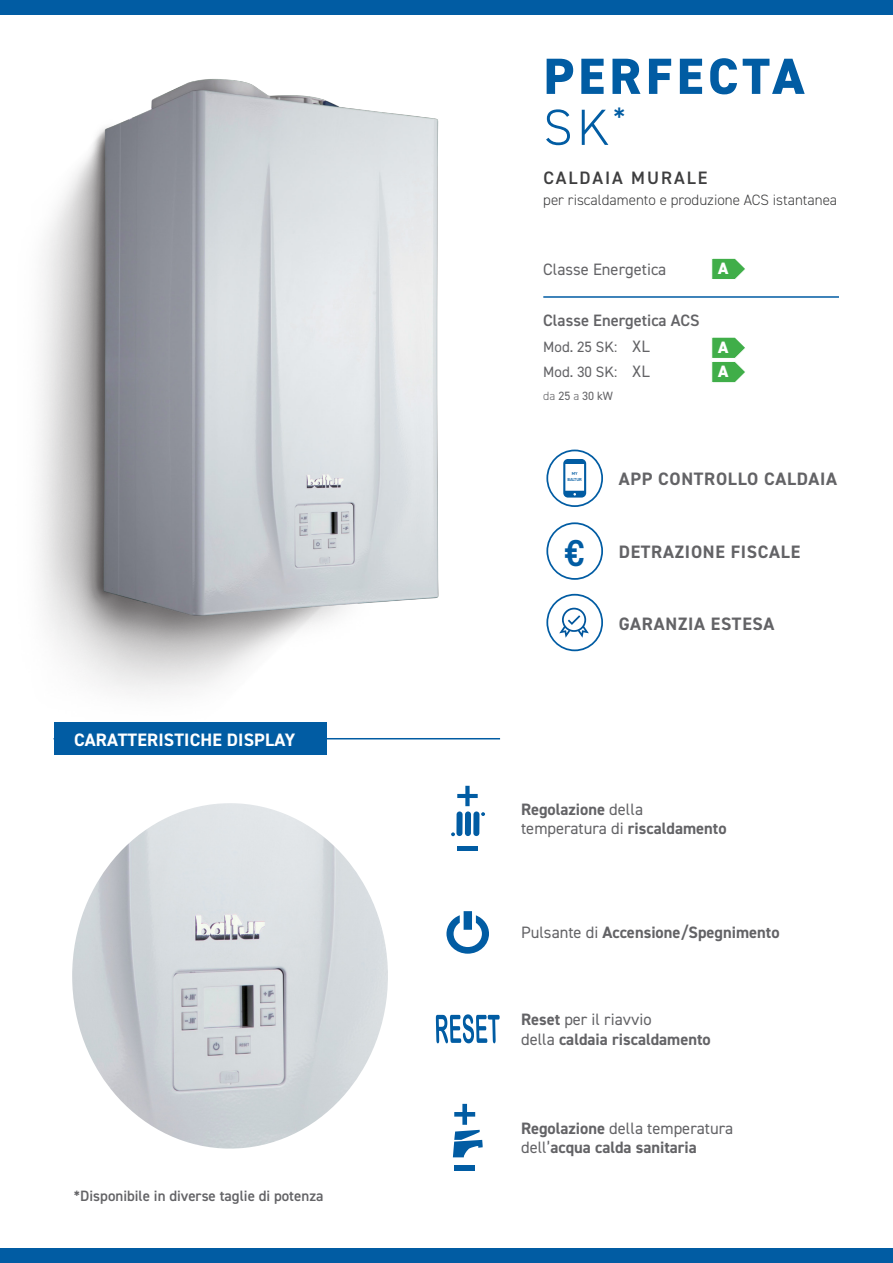
<style>
.page{position:relative;width:893px;height:1263px;background:#fff}
.page>*{position:absolute;margin:0;border:0;box-sizing:border-box;transform-origin:0 0}
.t1{font:800 51px "DIN2014";letter-spacing:.09em;color:#015ca3}
.t2{font:300 51px "DIN2014";color:#015ca3}
.t3{font:600 37.5px "DIN2014";color:#015ca3}
.t4{font:700 18px "DIN2014";letter-spacing:.04em;color:#636366}
.t5{font:700 18px "DIN2014";letter-spacing:.01em;color:#fff}
.t6{font:600 18px "DIN2014";letter-spacing:.11em;color:#3e3e3f}
.t7{font:700 16.5px "DIN2014";color:#636366}
.t8{font:16.5px "DIN2014";color:#636366}
.t9{font:600 16.5px "DIN2014";color:#636366}
.t10{font:800 16.5px "DIN2014";color:#fff}
.t11{font:300 15px "DIN2014";color:#3e3e3f}
.t12{font:600 15px "DIN2014";color:#636366}
.t13{font:15px "DIN2014";color:#636366}
.t14{font:12px "DIN2014";color:#636366}
.t15{font:600 4.35px "DIN2014";letter-spacing:-.04em;color:#015ca3}
.s1{font-size:16.5px}
.s2{font-weight:300}
.s3{font-weight:400}
.s4{font-weight:700}
</style>
<div class="page">
<hr style="left:54px;top:738px;width:446px;height:1px;background:#015ca3">
<img style="left:38px;top:79px;width:401px;height:615px">
<svg style="left:457px;top:786px;width:21px;height:20px"></svg>
<div style="left:456px;top:811px;width:7px;height:25px;background:#015ca3;border-radius:3px"></div>
<div style="left:465px;top:811px;width:6px;height:25px;background:#015ca3;border-radius:3px"></div>
<div style="left:473px;top:811px;width:6px;height:25px;background:#015ca3;border-radius:3px"></div>
<svg style="left:451px;top:832px;width:4px;height:4px"></svg>
<svg style="left:481px;top:812px;width:4px;height:4px"></svg>
<hr style="left:457px;top:846px;width:21px;height:4px;background:#015ca3">
<svg style="left:436px;top:1014px;width:64px;height:29px"></svg>
<svg style="left:453px;top:1104px;width:30px;height:53px"></svg>
<div style="left:454px;top:1165px;width:21px;height:5px;background:#015ca3"></div>
<svg style="left:446px;top:911px;width:43px;height:43px"></svg>
<img style="left:72px;top:803px;width:316px;height:345px">
<div style="left:54px;top:722px;width:273px;height:33px;background:#015ca3"></div>
<svg style="left:711px;top:258px;width:34px;height:21px"></svg>
<svg style="left:711px;top:337px;width:34px;height:46px"></svg>
<hr style="left:543px;top:296px;width:296px;height:2px;background:#015ca3">
<svg style="left:546px;top:450px;width:57px;height:57px"></svg>
<svg style="left:546px;top:522px;width:57px;height:58px"></svg>
<svg style="left:546px;top:594px;width:57px;height:57px"></svg>
<div style="left:0;top:0;width:893px;height:14px;background:#015ca3"></div>
<div style="left:0;top:1249px;width:893px;height:14px;background:#015ca3"></div>
<p class="t5" style="left:74px;top:727px;width:223px">CARATTERISTICHE DISPLAY</p>
<p class="t12" style="left:74px;top:1185px;width:251px">*Disponibile in diverse taglie di potenza</p>
<p class="t1" style="left:544px;top:42px;width:262px">PERFECTA</p>
<p class="t2" style="left:544px;top:96px;width:83px">SK<sup>*</sup></p>
<p class="t6" style="left:543px;top:166px;width:166px">CALDAIA MURALE</p>
<p class="t11" style="left:543px;top:191px;width:295px">per riscaldamento e produzione ACS istantanea</p>
<p class="t8" style="left:543px;top:259px;width:124px">Classe Energetica</p>
<p class="t9" style="left:543px;top:310px;width:158px">Classe Energetica ACS</p>
<p class="t13" style="left:543px;top:337px;width:108px">Mod. 25 SK: <span class="s1">XL</span></p>
<p class="t13" style="left:543px;top:363px;width:108px">Mod. 30 SK: <span class="s1">XL</span></p>
<p class="t14" style="left:543px;top:388px;width:71px"><span class="s2">da</span> 25 <span class="s2">a</span> 30 kW</p>
<p class="t10" style="left:718px;top:257px;width:12px">A</p>
<p class="t10" style="left:718px;top:336px;width:12px">A</p>
<p class="t10" style="left:718px;top:360px;width:12px">A</p>
<p class="t15" style="left:572px;top:471px;width:7px">MY</p>
<p class="t15" style="left:568px;top:476px;width:16px">BALTUR</p>
<p class="t4" style="left:619px;top:467px;width:220px">APP CONTROLLO CALDAIA</p>
<p class="t3" style="left:565px;top:528px;width:21px">€</p>
<p class="t4" style="left:619px;top:540px;width:183px">DETRAZIONE FISCALE</p>
<p class="t4" style="left:619px;top:611px;width:157px">GARANZIA ESTESA</p>
<p class="t7" style="left:521px;top:798px;width:124px">Regolazione <span class="s3">della</span></p>
<p class="t8" style="left:521px;top:818px;width:207px">temperatura di <span class="s4">riscaldamento</span></p>
<p class="t7" style="left:521px;top:921px;width:260px"><span class="s3">Pulsante di</span> Accensione/Spegnimento</p>
<p class="t8" style="left:521px;top:1009px;width:132px"><span class="s4">Reset</span> per il riavvio</p>
<p class="t7" style="left:521px;top:1028px;width:191px"><span class="s3">della</span> caldaia riscaldamento</p>
<p class="t8" style="left:521px;top:1118px;width:214px"><span class="s4">Regolazione</span> della temperatura</p>
<p class="t7" style="left:521px;top:1136px;width:177px"><span class="s3">dell’</span>acqua calda sanitaria</p>
</div>
